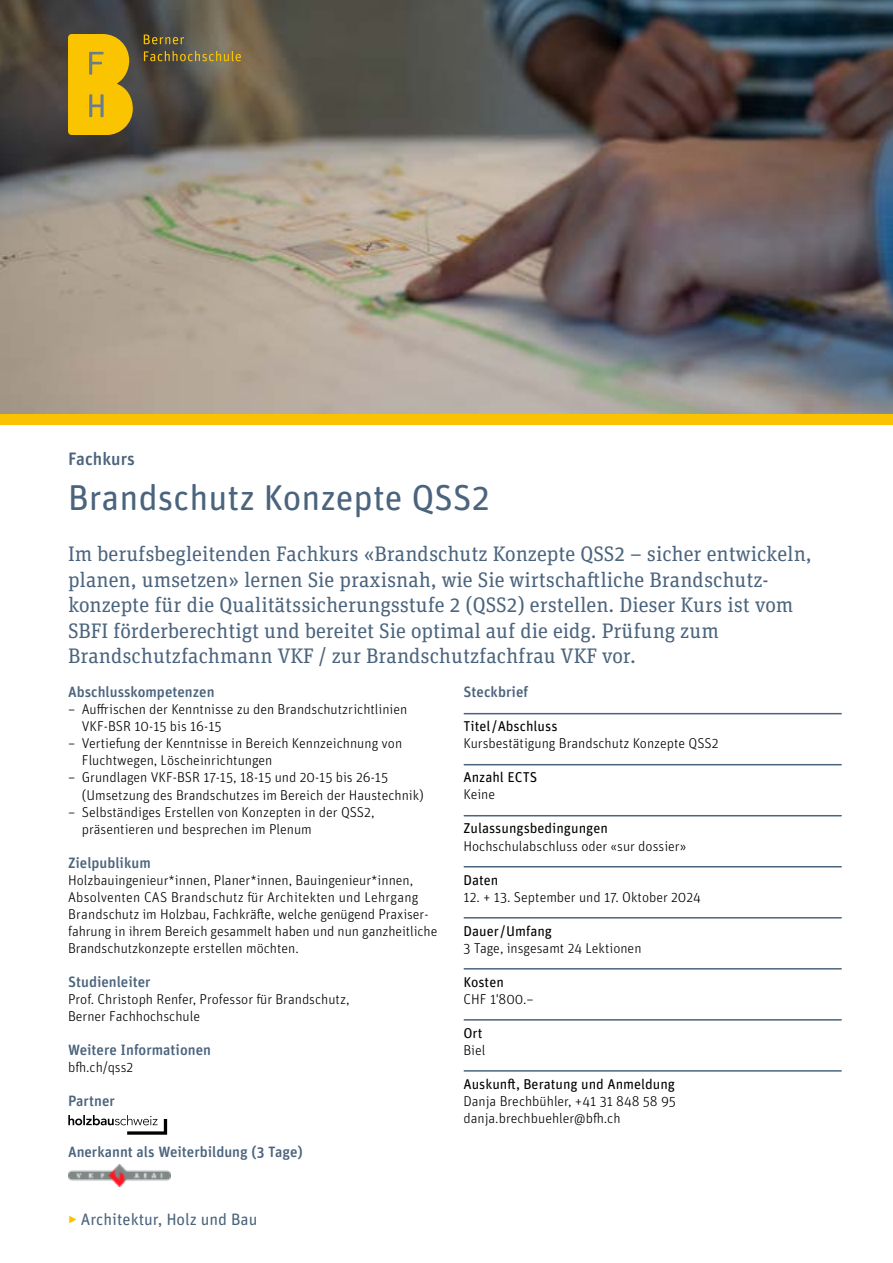
<style>
.page{position:relative;width:893px;height:1263px;background:#fff}
.page>*{position:absolute;margin:0;border:0;box-sizing:border-box;transform-origin:0 0}
.t1{font:36px "Unit Rounded Pro";color:#4b647d}
.t2{font:21px/25.5px "Unit Slab Pro";color:#4b647d}
.t3{font:500 18px "Unit Rounded Pro";color:#4b647d}
.t4{font:16.5px "Unit Rounded Pro";color:#4b647d}
.t5{font:500 15px "Unit Rounded Pro";color:#4b647d}
.t6{font:300 14.25px/17px "Unit Rounded Pro";color:#000}
.t7{font:14.25px "Unit Rounded Pro";color:#000}
.s1{font-weight:300;color:#fac300}
</style>
<div class="page">
<img style="left:0;top:0;width:893px;height:415px">
<svg style="left:68px;top:34px;width:65px;height:101px"></svg>
<svg style="left:144px;top:35px;width:40px;height:9px"></svg>
<svg style="left:144px;top:51px;width:97px;height:10px"></svg>
<div style="left:0;top:415px;width:893px;height:10px;background:#fac300"></div>
<hr style="left:464px;top:713px;width:377px;height:1px;background:#4b647d">
<hr style="left:464px;top:764px;width:377px;height:1px;background:#4b647d">
<hr style="left:464px;top:815px;width:377px;height:1px;background:#4b647d">
<hr style="left:464px;top:866px;width:377px;height:1px;background:#4b647d">
<hr style="left:464px;top:917px;width:377px;height:1px;background:#4b647d">
<hr style="left:464px;top:968px;width:377px;height:1px;background:#4b647d">
<hr style="left:464px;top:1019px;width:377px;height:1px;background:#4b647d">
<hr style="left:464px;top:1070px;width:377px;height:1px;background:#4b647d">
<svg style="left:68px;top:1115px;width:99px;height:20px"></svg>
<img style="left:68px;top:1165px;width:103px;height:21px">
<p class="t3" style="left:68px;top:446px;width:68px">Fachkurs</p>
<h1 class="t1" style="left:68px;top:473px;width:423px">Brandschutz Konzepte QSS2</h1>
<p class="t2" style="left:68px;top:541px;width:745px">Im berufsbegleitenden Fachkurs «Brandschutz Konzepte QSS2 – sicher entwickeln, planen, umsetzen» lernen Sie praxisnah, wie Sie wirtschaftliche Brandschutz&shy;konzepte für die Qualitätssicherungsstufe 2 (QSS2) erstellen. Dieser Kurs ist vom SBFI förderberechtigt und bereitet Sie optimal auf die eidg. Prüfung zum Brandschutzfachmann VKF / zur Brandschutzfachfrau VKF vor.</p>
<p class="t5" style="left:68px;top:682px;width:148px">Abschlusskompetenzen</p>
<p class="t6" style="left:82px;top:701px;width:327px;text-indent:-14px">– Auffrischen der Kenntnisse zu den Brandschutzrichtlinien<br>VKF-BSR 10-15 bis 16-15</p>
<p class="t6" style="left:82px;top:735px;width:322px;text-indent:-14px">– Vertiefung der Kenntnisse in Bereich Kennzeichnung von<br>Fluchtwegen, Löscheinrichtungen</p>
<p class="t6" style="left:82px;top:769px;width:344px;text-indent:-14px">– Grundlagen VKF-BSR 17-15, 18-15 und 20-15 bis 26-15 (Umsetzung des Brandschutzes im Bereich der Haustechnik)</p>
<p class="t6" style="left:82px;top:803px;width:294px;text-indent:-14px">– Selbständiges Erstellen von Konzepten in der QSS2, präsentieren und besprechen im Plenum</p>
<p class="t5" style="left:68px;top:852px;width:84px">Zielpublikum</p>
<p class="t6" style="left:68px;top:871px;width:371px">Holzbauingenieur*innen, Planer*innen, Bauingenieur*innen, Absolventen CAS Brandschutz für Architekten und Lehrgang Brandschutz im Holzbau, Fachkräfte, welche genügend Praxiser&shy;fahrung in ihrem Bereich gesammelt haben und nun ganzheitliche Brandschutzkonzepte erstellen möchten.</p>
<p class="t5" style="left:68px;top:971px;width:84px">Studienleiter</p>
<p class="t6" style="left:68px;top:990px;width:283px">Prof. Christoph Renfer, Professor für Brandschutz,<br>Berner Fachhochschule</p>
<p class="t5" style="left:68px;top:1039px;width:144px">Weitere Informationen</p>
<p class="t6" style="left:68px;top:1058px;width:67px">bfh.ch/qss2</p>
<p class="t5" style="left:68px;top:1090px;width:48px">Partner</p>
<p class="t5" style="left:68px;top:1141px;width:236px">Anerkannt als Weiterbildung (3 Tage)</p>
<p class="t4" style="left:68px;top:1208px;width:191px"><span class="s1">‣</span> Architektur, Holz und Bau</p>
<p class="t5" style="left:463px;top:682px;width:66px">Steckbrief</p>
<p class="t7" style="left:463px;top:717px;width:96px">Titel /Abschluss</p>
<p class="t6" style="left:463px;top:735px;width:257px">Kursbestätigung Brandschutz Konzepte QSS2</p>
<p class="t7" style="left:463px;top:768px;width:75px">Anzahl ECTS</p>
<p class="t6" style="left:463px;top:786px;width:33px">Keine</p>
<p class="t7" style="left:463px;top:819px;width:146px">Zulassungsbedingungen</p>
<p class="t6" style="left:463px;top:837px;width:224px">Hochschulabschluss oder «sur dossier»</p>
<p class="t7" style="left:463px;top:870px;width:36px">Daten</p>
<p class="t6" style="left:463px;top:888px;width:239px">12. + 13. September und 17. Oktober 2024</p>
<p class="t7" style="left:463px;top:921px;width:90px">Dauer /Umfang</p>
<p class="t6" style="left:463px;top:939px;width:180px">3 Tage, insgesamt 24 Lektionen</p>
<p class="t7" style="left:463px;top:972px;width:42px">Kosten</p>
<p class="t6" style="left:463px;top:990px;width:72px">CHF 1'800.–</p>
<p class="t7" style="left:463px;top:1023px;width:21px">Ort</p>
<p class="t6" style="left:463px;top:1041px;width:23px">Biel</p>
<p class="t7" style="left:463px;top:1074px;width:213px">Auskunft, Beratung und Anmeldung</p>
<p class="t6" style="left:463px;top:1092px;width:214px">Danja Brechbühler, +41 31 848 58 95 danja.brechbuehler@bfh.ch</p>
</div>
